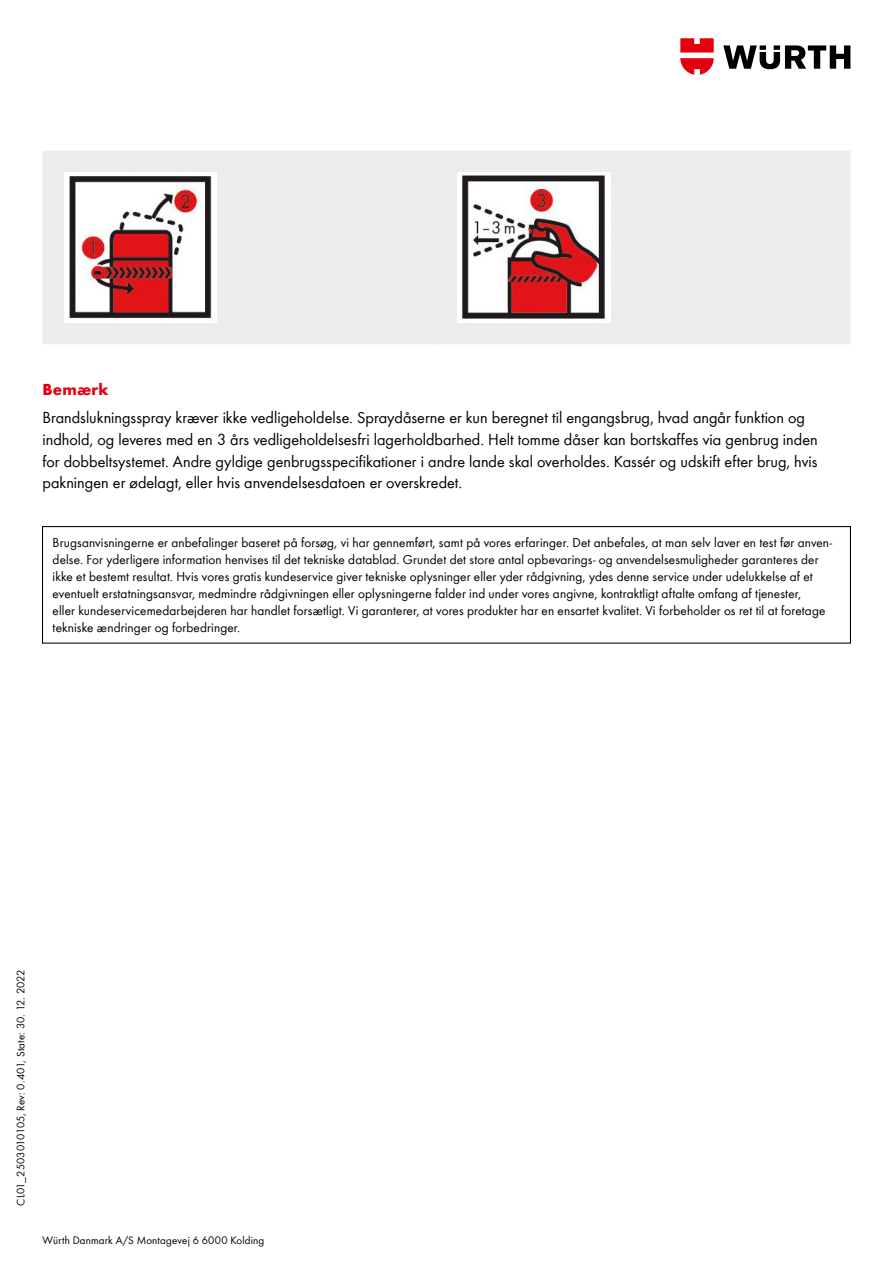
<style>
.page{position:relative;width:893px;height:1263px;background:#fff}
.page>*{position:absolute;margin:0;border:0;box-sizing:border-box;transform-origin:0 0}
.t1{font:16.5px/21.8px "Wuerth Global";color:#000}
.t2{font:700 16.5px "Wuerth Global";letter-spacing:.01em;color:#e3000f}
.t3{font:13.5px/17px "Wuerth Global";letter-spacing:.01em;color:#000}
.t4{font:11.25px "Wuerth Global";letter-spacing:.015em;color:#000}
</style>
<div class="page">
<svg style="left:723px;top:45px;width:127px;height:24px"></svg>
<svg style="left:680px;top:38px;width:34px;height:37px"></svg>
<div style="left:43px;top:151px;width:807px;height:193px;background:#ececed"></div>
<img style="left:64px;top:172px;width:152px;height:150px">
<img style="left:457px;top:172px;width:154px;height:150px">
<div style="left:42px;top:526px;width:809px;height:118px;border:1px solid #000"></div>
<p class="t2" style="left:43px;top:379px;width:68px">Bemærk</p>
<p class="t1" style="left:43px;top:407px;width:777px">Brandslukningsspray kræver ikke vedligeholdelse. Spraydåserne er kun beregnet til engangsbrug, hvad angår funktion og indhold, og leveres med en 3 års vedligeholdelsesfri lagerholdbarhed. Helt tomme dåser kan bortskaffes via genbrug inden for dobbeltsystemet. Andre gyldige genbrugsspecifikationer i andre lande skal overholdes. Kassér og udskift efter brug, hvis pakningen er ødelagt, eller hvis anvendelsesdatoen er overskredet.</p>
<p class="t3" style="left:53px;top:533px;width:781px">Brugsanvisningerne er anbefalinger baseret på forsøg, vi har gennemført, samt på vores erfaringer. Det anbefales, at man selv laver en test før anven&shy;delse. For yderligere information henvises til det tekniske datablad. Grundet det store antal opbevarings- og anvendelsesmuligheder garanteres der ikke et bestemt resultat. Hvis vores gratis kundeservice giver tekniske oplysninger eller yder rådgivning, ydes denne service under udelukkelse af et eventuelt erstatningsansvar, medmindre rådgivningen eller oplysningerne falder ind under vores angivne, kontraktligt aftalte omfang af tjenester,<br>eller kundeservicemedarbejderen har handlet forsætligt. Vi garanterer, at vores produkter har en ensartet kvalitet. Vi forbeholder os ret til at foretage tekniske ændringer og forbedringer.</p>
<p class="t4" style="left:14px;top:1205px;width:238px;rotate:-90deg">CL01_2503010105, Rev: 0.401, State: 30. 12. 2022</p>
<p class="t4" style="left:43px;top:1233px;width:223px">Würth Danmark A/S Montagevej 6 6000 Kolding</p>
</div>
